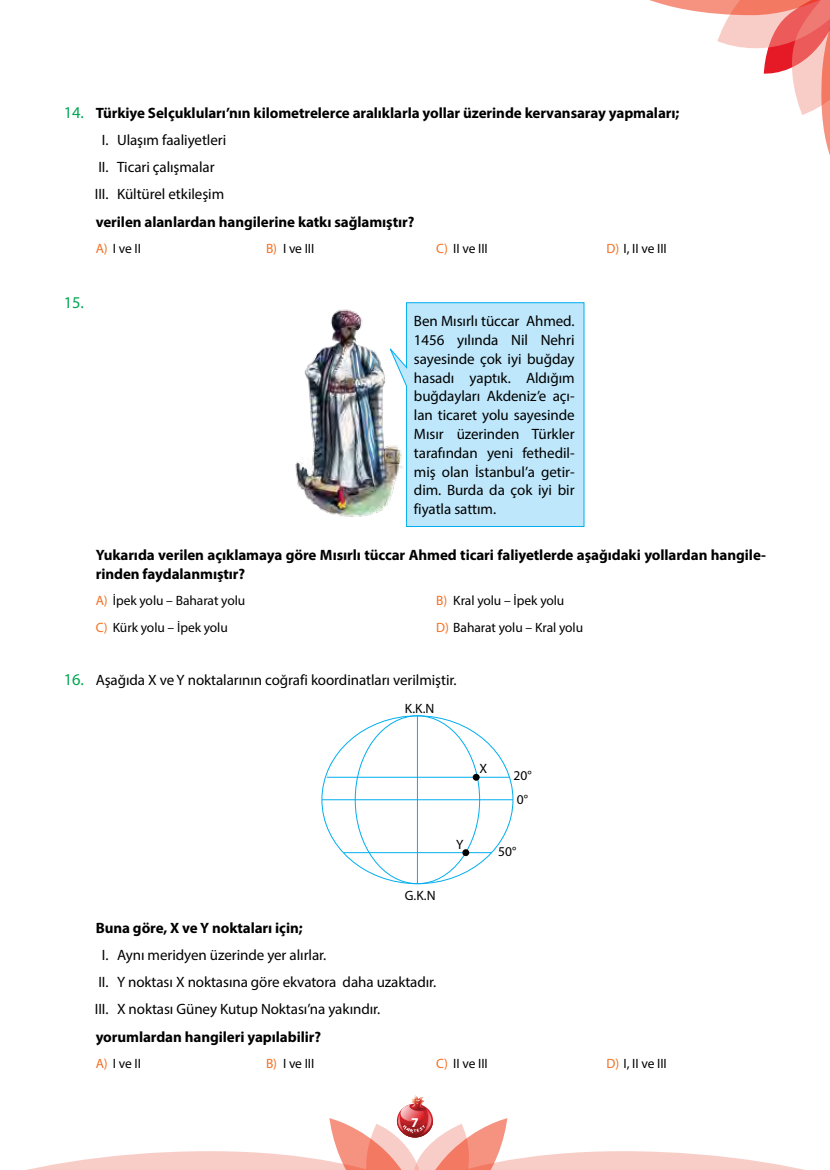
<style>
.page{position:relative;width:830px;height:1170px;background:#fff}
.page>*{position:absolute;margin:0;border:0;box-sizing:border-box;transform-origin:0 0}
.t1{font:16.5px "Myriad Pro";color:#00a651}
.t2{font:15px/18.8px "Myriad Pro";letter-spacing:-.005em;color:#000;text-align:justify}
.t3{font:700 15px/18.8px "Myriad Pro";letter-spacing:-.005em;color:#000}
.t4{font:13.5px/23.2px "Myriad Pro";letter-spacing:-.005em;color:#000}
.t5{font:700 13.5px "Myriad Pro";color:#fff}
.s1{font-weight:400;font-size:16.5px;color:#00a651}
.s2{color:#f36f21}
.s3{font-size:16.5px;color:#00a651}
</style>
<div class="page">
<svg style="left:32px;top:1095px;width:768px;height:74px"></svg>
<svg style="left:650px;top:0;width:179px;height:152px"></svg>
<img style="left:295px;top:309px;width:94px;height:208px">
<svg style="left:389px;top:302px;width:195px;height:225px;background:#c1e7fa"></svg>
<hr style="left:322px;top:799px;width:190px;height:1px;background:#00aeef">
<hr style="left:326px;top:776px;width:183px;height:1px;background:#00aeef">
<hr style="left:343px;top:852px;width:148px;height:1px;background:#00aeef">
<hr style="left:417px;top:715px;width:1px;height:168px;background:#00aeef">
<svg style="left:472px;top:773px;width:7px;height:7px"></svg>
<div style="left:462px;top:849px;width:7px;height:7px;background:#000;border-radius:50%"></div>
<p class="t3" style="left:64px;top:103px;width:616px"><span class="s1">14.</span> Türkiye Selçukluları’nın kilometrelerce aralıklarla yollar üzerinde kervansaray yapmaları;</p>
<p class="t2" style="left:102px;top:130px;width:126px">I. Ulaşım faaliyetleri</p>
<p class="t2" style="left:98px;top:157px;width:118px">II. Ticari çalışmalar</p>
<p class="t2" style="left:95px;top:185px;width:131px">III. Kültürel etkileşim</p>
<p class="t3" style="left:96px;top:212px;width:320px">verilen alanlardan hangilerine katkı sağlamıştır?</p>
<p class="t4" style="left:96px;top:237px;width:47px"><span class="s2">A)</span> I ve II</p>
<p class="t4" style="left:266px;top:237px;width:50px"><span class="s2">B)</span> I ve III</p>
<p class="t4" style="left:436px;top:237px;width:53px"><span class="s2">C)</span> II ve III</p>
<p class="t4" style="left:606px;top:237px;width:62px"><span class="s2">D)</span> I, II ve III</p>
<p class="t1" style="left:64px;top:292px;width:22px">15.</p>
<p class="t2" style="left:414px;top:312px;width:162px">Ben Mısırlı tüccar Ahmed.<br>1456 yılında Nil Nehri sayesinde çok iyi buğday hasadı yaptık. Aldığım buğdayları Akdeniz’e açı&shy;lan ticaret yolu sayesinde Mısır üzerinden Türkler tarafından yeni fethedil&shy;miş olan İstanbul’a getir&shy;dim. Burda da çok iyi bir fiyatla sattım.</p>
<p class="t3" style="left:96px;top:545px;width:671px">Yukarıda verilen açıklamaya göre Mısırlı tüccar Ahmed ticari faliyetlerde aşağıdaki yollardan hangile&shy;rinden faydalanmıştır?</p>
<p class="t4" style="left:96px;top:589px;width:151px"><span class="s2">A)</span> İpek yolu – Baharat yolu</p>
<p class="t4" style="left:436px;top:589px;width:130px"><span class="s2">B)</span> Kral yolu – İpek yolu</p>
<p class="t4" style="left:96px;top:615px;width:133px"><span class="s2">C)</span> Kürk yolu – İpek yolu</p>
<p class="t4" style="left:436px;top:615px;width:148px"><span class="s2">D)</span> Baharat yolu – Kral yolu</p>
<p class="t2" style="left:64px;top:670px;width:394px"><span class="s3">16.</span> Aşağıda X ve Y noktalarının coğrafi koordinatları verilmiştir.</p>
<p class="t4" style="left:404px;top:696px;width:31px">K.K.N</p>
<p class="t4" style="left:404px;top:883px;width:32px">G.K.N</p>
<p class="t4" style="left:456px;top:832px;width:9px">Y</p>
<p class="t4" style="left:479px;top:756px;width:9px">X</p>
<p class="t4" style="left:513px;top:763px;width:20px">20°<br>0°</p>
<p class="t4" style="left:498px;top:839px;width:20px">50°</p>
<p class="t3" style="left:96px;top:917px;width:208px">Buna göre, X ve Y noktaları için;</p>
<p class="t2" style="left:95px;top:940px;width:343px;line-height:27.3px;text-align:left;text-indent:7px">I. Aynı meridyen üzerinde yer alırlar.<br>II. Y noktası X noktasına göre ekvatora daha uzaktadır.<br>III. X noktası Güney Kutup Noktası’na yakındır.</p>
<p class="t3" style="left:96px;top:1026px;width:227px">yorumlardan hangileri yapılabilir?</p>
<p class="t4" style="left:96px;top:1051px;width:47px"><span class="s2">A)</span> I ve II</p>
<p class="t4" style="left:266px;top:1051px;width:50px"><span class="s2">B)</span> I ve III</p>
<p class="t4" style="left:436px;top:1051px;width:53px"><span class="s2">C)</span> II ve III</p>
<p class="t4" style="left:606px;top:1051px;width:62px"><span class="s2">D)</span> I, II ve III</p>
<p class="t5" style="left:411px;top:1113px;width:9px">7</p>
</div>
